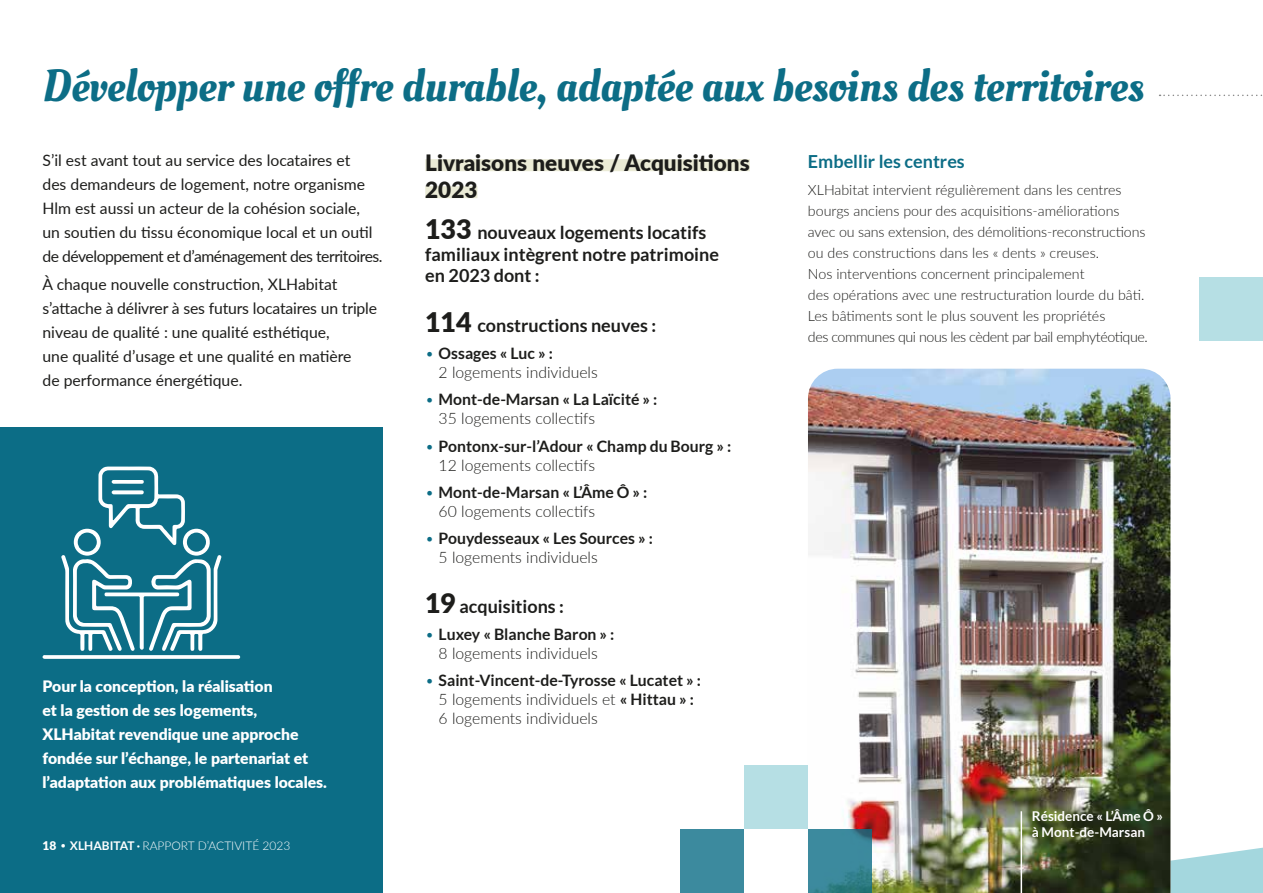
<style>
.page{position:relative;width:1263px;height:893px;background:#fff}
.page>*{position:absolute;margin:0;border:0;box-sizing:border-box;transform-origin:0 0}
.t1{font:45px "Oleo Script";color:#0c6d86}
.t2{font:900 22.5px/27px "Lato";color:#1d1d1b}
.t3{font:700 18px/21.6px "Lato";color:#1d1d1b}
.t4{font:700 18px "Lato";color:#0c6d86}
.t5{font:15.75px/24px "Lato";color:#1d1d1b}
.t6{font:700 15.75px/18.9px "Lato";color:#1d1d1b}
.t7{font:300 15.75px/18.9px "Lato";color:#1d1d1b}
.t8{font:900 15.75px/24px "Lato";color:#fff}
.t9{font:300 14.25px/21px "Lato";color:#1d1d1b}
.t10{font:700 13.5px/16.2px "Lato";color:#fff}
.t11{font:300 12px "Lato";color:#fff}
.s1{font-weight:900}
.s2{font-weight:700}
.s3{font-weight:900;font-size:27px}
.s4{color:#0c6d86}
.s5{font-weight:300;color:#0c6d86}
.s6{font-weight:300}
</style>
<div class="page">
<div style="left:0;top:427px;width:383px;height:466px;background:#0c6d86"></div>
<svg style="left:1170px;top:702px;width:93px;height:191px"></svg>
<img style="left:808px;top:369px;width:362px;height:524px">
<svg style="left:1159px;top:95px;width:104px;height:1px"></svg>
<div style="left:744px;top:765px;width:64px;height:64px;background:#b6dfe4"></div>
<svg style="left:808px;top:829px;width:64px;height:64px;fill:#3c8a9e"></svg>
<div style="left:680px;top:829px;width:64px;height:64px;background:#3c8a9e"></div>
<div style="left:1199px;top:277px;width:64px;height:64px;background:#b6dfe4"></div>
<svg style="left:42px;top:466px;width:198px;height:193px"></svg>
<div style="left:425px;top:159px;width:325px;height:12px;background:#ebebd6"></div>
<div style="left:425px;top:186px;width:52px;height:12px;background:#ebebd6"></div>
<hr style="left:1020px;top:811px;width:2px;height:82px;background:#fff">
<h1 class="t1" style="left:43px;top:59px;width:1103px">Développer une offre durable, adaptée aux besoins des territoires</h1>
<p class="t5" style="left:43px;top:147px;width:342px">S’il est avant tout au service des locataires et<br>des demandeurs de logement, notre organisme Hlm est aussi un acteur de la cohésion sociale,<br>un soutien du tissu économique local et un outil de développement et d’aménagement des territoires.</p>
<p class="t5" style="left:43px;top:272px;width:336px">À chaque nouvelle construction, XLHabitat s’attache à délivrer à ses futurs locataires un triple niveau de qualité : une qualité esthétique,<br>une qualité d’usage et une qualité en matière<br>de performance énergétique.</p>
<p class="t8" style="left:43px;top:674px;width:286px">Pour la conception, la réalisation<br>et la gestion de ses logements, XLHabitat revendique une approche fondée sur l’échange, le partenariat et l’adaptation aux problématiques locales.</p>
<p class="t11" style="left:43px;top:838px;width:249px"><span class="s1">18</span> <span class="s2">XLHABITAT ·</span> RAPPORT D’ACTIVITÉ 2023</p>
<h2 class="t2" style="left:425px;top:148px;width:326px">Livraisons neuves / Acquisitions<br>2023</h2>
<p class="t3" style="left:425px;top:221px;width:295px"><span class="s3">133</span> nouveaux logements locatifs familiaux intègrent notre patrimoine en 2023 dont :</p>
<p class="t3" style="left:425px;top:314px;width:232px"><span class="s3">114</span> constructions neuves :</p>
<p class="t7" style="left:439px;top:343px;width:161px;text-indent:-13px"><span class="s4">•</span> <span class="s2">Ossages « Luc » :<br></span>2 logements individuels</p>
<p class="t6" style="left:439px;top:390px;width:220px;text-indent:-13px"><span class="s5">•</span> Mont-de-Marsan « La Laïcité » :<br><span class="s6">35 logements collectifs</span></p>
<p class="t6" style="left:439px;top:436px;width:294px;text-indent:-13px"><span class="s5">•</span> Pontonx-sur-l’Adour « Champ du Bourg » :<br><span class="s6">12 logements collectifs</span></p>
<p class="t6" style="left:439px;top:483px;width:210px;text-indent:-13px"><span class="s5">•</span> Mont-de-Marsan « L’Âme Ô » :<br><span class="s6">60 logements collectifs</span></p>
<p class="t6" style="left:439px;top:529px;width:216px;text-indent:-13px"><span class="s5">•</span> Pouydesseaux « Les Sources » :<br><span class="s6">5 logements individuels</span></p>
<p class="t3" style="left:425px;top:595px;width:140px"><span class="s3">19</span> acquisitions :</p>
<p class="t7" style="left:425px;top:624px;width:191px;text-align:center"><span class="s4">•</span> <span class="s2">Luxey « Blanche Baron » :<br></span>8 logements individuels</p>
<p class="t7" style="left:439px;top:671px;width:264px;text-indent:-13px"><span class="s4">•</span> <span class="s2">Saint-Vincent-de-Tyrosse « Lucatet » :<br></span>5 logements individuels et <span class="s2">« Hittau » :<br></span>6 logements individuels</p>
<p class="t4" style="left:808px;top:151px;width:158px">Embellir les centres</p>
<p class="t9" style="left:808px;top:179px;width:341px">XLHabitat intervient régulièrement dans les centres bourgs anciens pour des acquisitions-améliorations avec ou sans extension, des démolitions-reconstructions ou des constructions dans les « dents » creuses.<br>Nos interventions concernent principalement<br>des opérations avec une restructuration lourde du bâti.<br>Les bâtiments sont le plus souvent les propriétés<br>des communes qui nous les cèdent par bail emphytéotique.</p>
<p class="t10" style="left:1032px;top:808px;width:133px">Résidence « L’Âme Ô » à Mont-de-Marsan</p>
</div>
